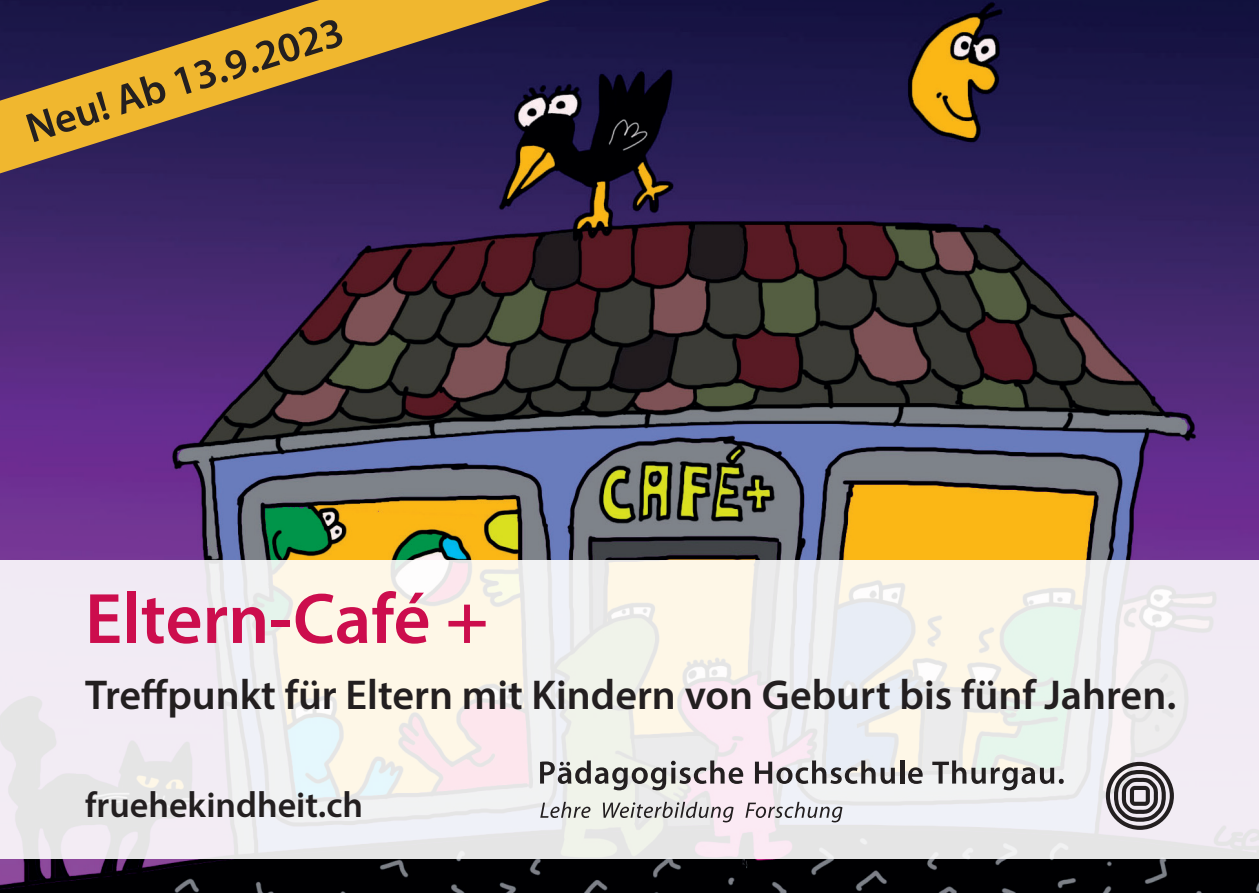
<style>
.page{position:relative;width:1259px;height:893px;background:#fff}
.page>*{position:absolute;margin:0;border:0;box-sizing:border-box;transform-origin:0 0}
.t1{font:600 72px "Myriad Pro";color:#cc0d4d}
.t2{font:600 42px "Myriad Pro";color:#231f20}
.t3{font:600 36px "Myriad Pro";color:#231f20}
</style>
<div class="page">
<img style="left:0;top:0;width:1259px;height:893px">
<div style="left:0;top:561px;width:1259px;height:298px;background:linear-gradient(to right,#f2eeee,#f0efed)"></div>
<svg style="left:0;top:0;width:550px;height:173px"></svg>
<svg style="left:540px;top:802px;width:50px;height:16px"></svg>
<svg style="left:603px;top:802px;width:130px;height:20px"></svg>
<svg style="left:745px;top:802px;width:97px;height:20px"></svg>
<svg style="left:540px;top:760px;width:203px;height:30px"></svg>
<svg style="left:755px;top:760px;width:140px;height:24px"></svg>
<hr style="left:900px;top:760px;width:4px;height:24px;background:#231f20">
<svg style="left:908px;top:767px;width:14px;height:17px"></svg>
<svg style="left:932px;top:760px;width:131px;height:30px"></svg>
<svg style="left:1105px;top:762px;width:69px;height:68px"></svg>
<p class="t2" style="left:19px;top:106px;width:332px;rotate:-18deg">Neu! Ab 13.9.2023</p>
<h1 class="t1" style="left:85px;top:573px;width:405px">Eltern-Café +</h1>
<p class="t2" style="left:85px;top:668px;width:1092px">Treffpunkt für Eltern mit Kindern von Geburt bis fünf Jahren.</p>
<p class="t3" style="left:85px;top:782px;width:279px">fruehekindheit.ch</p>
</div>
